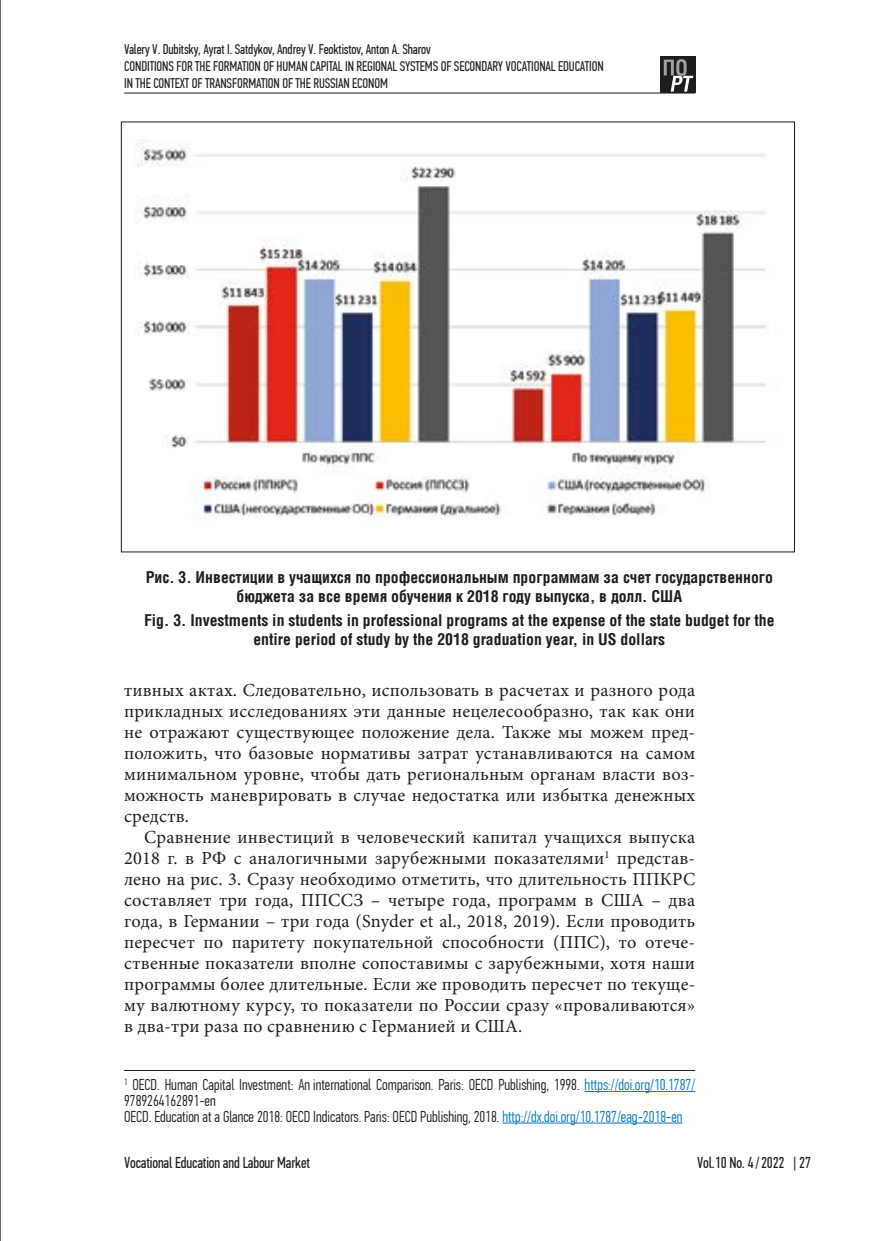
<style>
.page{position:relative;width:869px;height:1241px;background:#fff}
.page>*{position:absolute;margin:0;border:0;box-sizing:border-box;transform-origin:0 0}
.t1{font:18.38px/21px "Minion Pro";letter-spacing:.01em;color:#1d1d1b;text-align:justify}
.t2{font:700 15.75px/18.9px "AG Letterica Condensed";color:#1d1d1b;text-align:center}
.t3{font:300 15.75px/15.8px "PF Din Text Comp Pro";color:#1d1d1b}
.t4{font:15.75px "PF Din Text Comp Pro";letter-spacing:-.01em;color:#1d1d1b}
.t5{font:14px/16.8px "PF Din Text Comp Pro";letter-spacing:-.01em;color:#1d1d1b}
.s1{color:#007bc3}
</style>
<div class="page">
<hr style="left:0;top:0;width:1px;height:1240px;background:#1d1d1b">
<div style="left:659px;top:57px;width:35px;height:36px;background:#1d1d1b"></div>
<svg style="left:663px;top:59px;width:30px;height:33px"></svg>
<hr style="left:124px;top:93px;width:570px;height:1px;background:#1d1d1b">
<hr style="left:124px;top:1069px;width:570px;height:1px;background:#1d1d1b">
<hr style="left:584px;top:1090px;width:110px;height:1px;background:#007bc3">
<hr style="left:502px;top:1122px;width:180px;height:1px;background:#007bc3">
<img style="left:136px;top:141px;width:630px;height:377px">
<p class="t5" style="left:124px;top:41px;width:481px">Valery V. Dubitsky, Ayrat I. Satdykov, Andrey V. Feoktistov, Anton A. Sharov<br>CONDITIONS FOR THE FORMATION OF HUMAN CAPITAL IN REGIONAL SYSTEMS OF SECONDARY VOCATIONAL EDUCATION<br>IN THE CONTEXT OF TRANSFORMATION OF THE RUSSIAN ECONOM</p>
<p class="t2" style="left:146px;top:568px;width:628px">Рис. 3. Инвестиции в учащихся по профессиональным программам за счет государственного бюджета за все время обучения к 2018 году выпуска, в долл. США</p>
<p class="t2" style="left:144px;top:610px;width:631px">Fig. 3. Investments in students in professional programs at the expense of the state budget for the entire period of study by the 2018 graduation year, in US dollars</p>
<p class="t1" style="left:124px;top:679px;width:572px">тивных актах. Следовательно, использовать в расчетах и разного рода прикладных исследованиях эти данные нецелесообразно, так как они не отражают существующее положение дела. Также мы можем пред&shy;положить, что базовые нормативы затрат устанавливаются на самом минимальном уровне, чтобы дать региональным органам власти воз&shy;можность маневрировать в случае недостатка или избытка денежных средств.</p>
<p class="t1" style="left:124px;top:827px;width:572px;text-indent:20px">Сравнение инвестиций в человеческий капитал учащихся выпуска 2018 г. в РФ с аналогичными зарубежными показателями<sup>1</sup> представ&shy;лено на рис. 3. Сразу необходимо отметить, что длительность ППКРС составляет три года, ППССЗ – четыре года, программ в США – два года, в Германии – три года (Snyder et al., 2018, 2019). Если проводить пересчет по паритету покупательной способности (ППС), то отече&shy;ственные показатели вполне сопоставимы с зарубежными, хотя наши программы более длительные. Если же проводить пересчет по текуще&shy;му валютному курсу, то показатели по России сразу «проваливаются» в два-три раза по сравнению с Германией и США.</p>
<p class="t3" style="left:124px;top:1076px;width:572px"><sup>1</sup> OECD. Human Capital Investment: An international Comparison. Paris: OECD Publishing, 1998. <span class="s1">https://doi.org/10.1787/<br></span>9789264162891-en<br>OECD. Education at a Glance 2018: OECD Indicators. Paris: OECD Publishing, 2018. <span class="s1">http://dx.doi.org/10.1787/eag-2018-en</span></p>
<p class="t4" style="left:124px;top:1153px;width:187px">Vocational Education and Labour Market</p>
<p class="t4" style="left:696px;top:1153px;width:115px">Vol.10 No. 4/2022 | 27</p>
</div>
